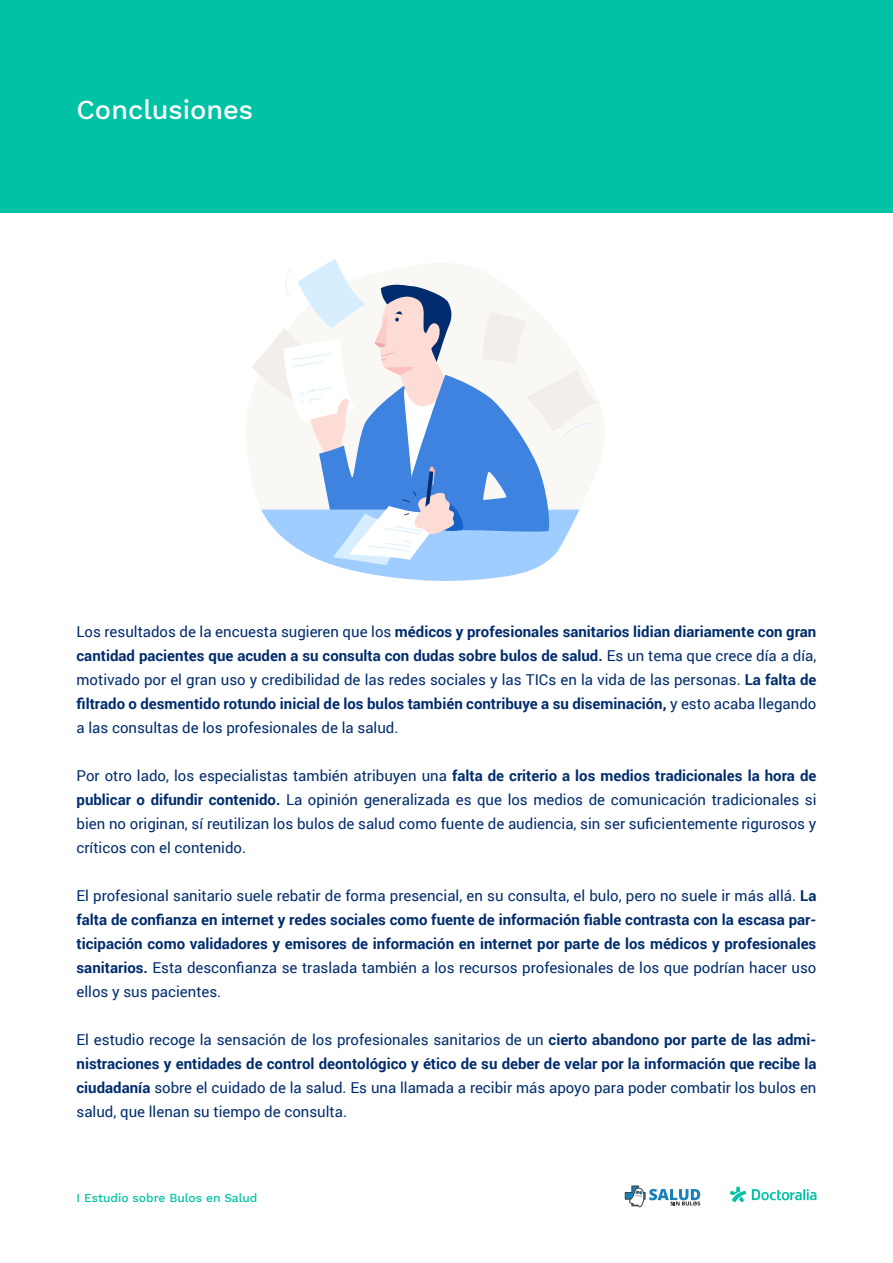
<style>
.page{position:relative;width:893px;height:1263px;background:#fff}
.page>*{position:absolute;margin:0;border:0;box-sizing:border-box;transform-origin:0 0}
.t1{font:500 27px "Work Sans";color:#fff}
.t2{font:15px/24px "Roboto";color:#012c6d;text-align:justify}
.t3{font:700 15px/24px "Roboto";color:#012c6d;text-align:justify}
.t4{font:500 12px "Work Sans";color:#00c3a5}
.s1{font-weight:700}
.s2{font-weight:400}
</style>
<div class="page">
<div style="left:0;top:0;width:893px;height:212px;background:#00c3a5"></div>
<svg style="left:252px;top:259px;width:347px;height:322px"></svg>
<svg style="left:730px;top:1187px;width:86px;height:15px"></svg>
<svg style="left:625px;top:1185px;width:75px;height:22px"></svg>
<h1 class="t1" style="left:77px;top:94px;width:178px">Conclusiones</h1>
<p class="t2" style="left:77px;top:619px;width:741px">Los resultados de la encuesta sugieren que los <span class="s1">médicos y profesionales sanitarios lidian diariamente con gran cantidad pacientes que acuden a su consulta con dudas sobre bulos de salud.</span> Es un tema que crece día a día, motivado por el gran uso y credibilidad de las redes sociales y las TICs en la vida de las personas. <span class="s1">La falta de filtrado o desmentido rotundo inicial de los bulos también contribuye a su diseminación,</span> y esto acaba llegando a las consultas de los profesionales de la salud.</p>
<p class="t2" style="left:77px;top:763px;width:741px">Por otro lado, los especialistas también atribuyen una <span class="s1">falta de criterio a los medios tradicionales la hora de publicar o difundir contenido.</span> La opinión generalizada es que los medios de comunicación tradicionales si bien no originan, sí reutilizan los bulos de salud como fuente de audiencia, sin ser suficientemente rigurosos y críticos con el contenido.</p>
<p class="t3" style="left:77px;top:883px;width:741px"><span class="s2">El profesional sanitario suele rebatir de forma presencial, en su consulta, el bulo, pero no suele ir más allá.</span> La falta de confianza en internet y redes sociales como fuente de información fiable contrasta con la escasa par&shy;ticipación como validadores y emisores de información en internet por parte de los médicos y profesionales sanitarios. <span class="s2">Esta desconfianza se traslada también a los recursos profesionales de los que podrían hacer uso ellos y sus pacientes.</span></p>
<p class="t2" style="left:77px;top:1027px;width:741px">El estudio recoge la sensación de los profesionales sanitarios de un <span class="s1">cierto abandono por parte de las admi&shy;nistraciones y entidades de control deontológico y ético de su deber de velar por la información que recibe la ciudadanía</span> sobre el cuidado de la salud. Es una llamada a recibir más apoyo para poder combatir los bulos en salud, que llenan su tiempo de consulta.</p>
<p class="t4" style="left:77px;top:1191px;width:182px">I Estudio sobre Bulos en Salud</p>
</div>
